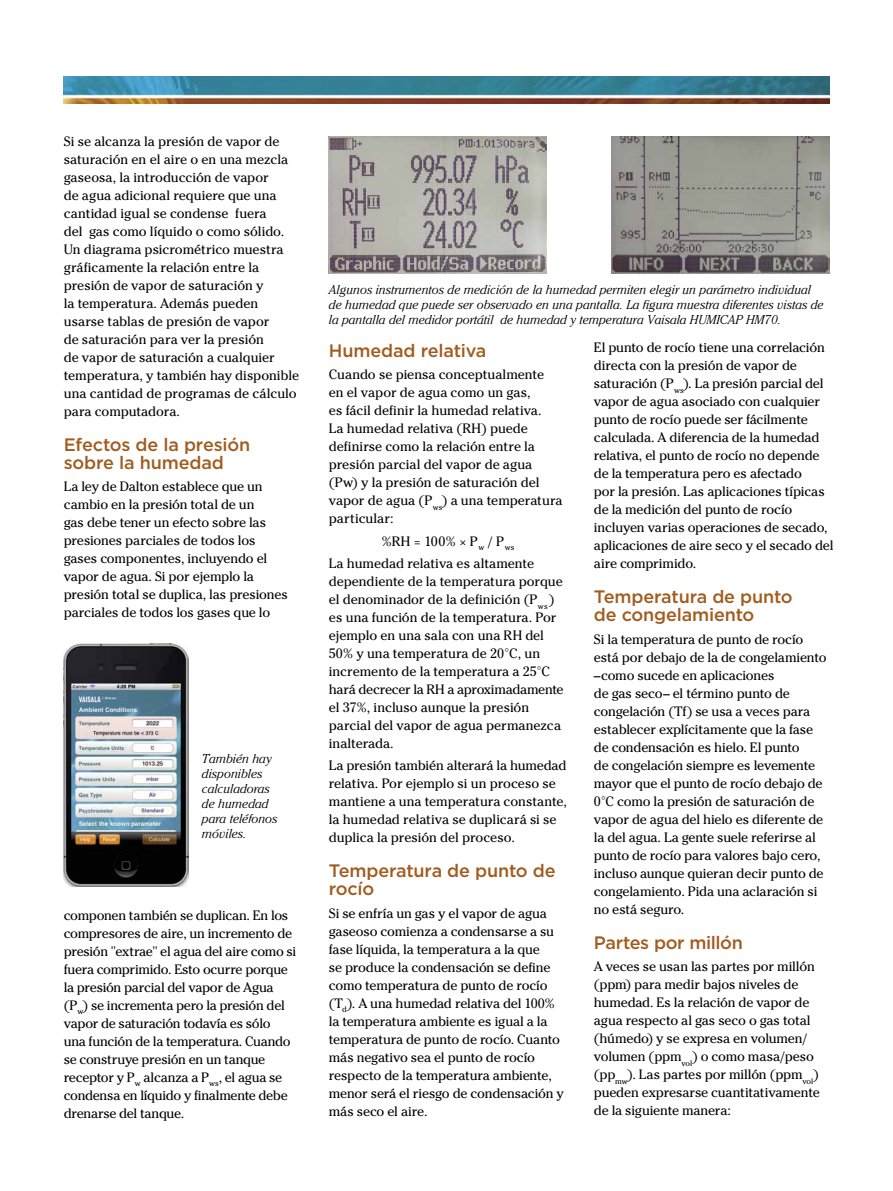
<style>
.page{position:relative;width:893px;height:1191px;background:#fff}
.page>*{position:absolute;margin:0;border:0;box-sizing:border-box;transform-origin:0 0}
.t1{font:500 18px/18px "Gotham";letter-spacing:-.01em;color:#a15c1f}
.t2{font:13.5px/18px "Cheltenham Std";letter-spacing:-.015em;color:#000}
.t3{font:italic 300 12.75px/15px "Cheltenham Std";color:#000}
</style>
<div class="page">
<img style="left:64px;top:77px;width:765px;height:27px">
<img style="left:64px;top:643px;width:125px;height:243px">
<img style="left:612px;top:136px;width:217px;height:138px">
<img style="left:329px;top:136px;width:217px;height:138px">
<p class="t2" style="left:64px;top:132px;width:237px">Si se alcanza la presión de vapor de saturación en el aire o en una mezcla gaseosa, la introducción de vapor<br>de agua adicional requiere que una cantidad igual se condense fuera<br>del gas como líquido o como sólido.<br>Un diagrama psicrométrico muestra gráficamente la relación entre la presión de vapor de saturación y<br>la temperatura. Además pueden usarse tablas de presión de vapor<br>de saturación para ver la presión<br>de vapor de saturación a cualquier temperatura, y también hay disponible una cantidad de programas de cálculo para computadora.</p>
<h1 class="t1" style="left:64px;top:435px;width:188px">Efectos de la presión sobre la humedad</h1>
<p class="t2" style="left:64px;top:477px;width:226px">La ley de Dalton establece que un cambio en la presión total de un<br>gas debe tener un efecto sobre las presiones parciales de todos los gases componentes, incluyendo el vapor de agua. Si por ejemplo la presión total se duplica, las presiones parciales de todos los gases que lo</p>
<p class="t3" style="left:202px;top:751px;width:77px">También hay disponibles calculadoras de humedad para teléfonos móviles.</p>
<p class="t2" style="left:64px;top:906px;width:234px">componen también se duplican. En los compresores de aire, un incremento de presión "extrae" el agua del aire como si fuera comprimido. Esto ocurre porque la presión parcial del vapor de Agua (P<sub>w</sub>) se incrementa pero la presión del vapor de saturación todavía es sólo<br>una función de la temperatura. Cuando se construye presión en un tanque receptor y P<sub>w</sub> alcanza a P<sub>ws</sub>, el agua se condensa en líquido y finalmente debe drenarse del tanque.</p>
<p class="t3" style="left:329px;top:282px;width:496px">Algunos instrumentos de medición de la humedad permiten elegir un parámetro individual de humedad que puede ser observado en una pantalla. La figura muestra diferentes vistas de la pantalla del medidor portátil de humedad y temperatura Vaisala HUMICAP HM70.</p>
<h1 class="t1" style="left:329px;top:341px;width:159px">Humedad relativa</h1>
<p class="t2" style="left:329px;top:366px;width:235px">Cuando se piensa conceptualmente<br>en el vapor de agua como un gas,<br>es fácil definir la humedad relativa.<br>La humedad relativa (RH) puede definirse como la relación entre la presión parcial del vapor de agua (Pw) y la presión de saturación del vapor de agua (P<sub>ws</sub>) a una temperatura particular:</p>
<p class="t2" style="left:329px;top:530px;width:207px;line-height:22.2px;text-indent:52px">%RH = 100% × P<sub>w</sub> / P<sub>ws<br></sub>La humedad relativa es altamente</p>
<p class="t2" style="left:329px;top:572px;width:236px">dependiente de la temperatura porque el denominador de la definición (P<sub>ws</sub> ) es una función de la temperatura. Por ejemplo en una sala con una RH del 50% y una temperatura de 20°C, un incremento de la temperatura a 25°C hará decrecer la RH a aproximadamente el 37%, incluso aunque la presión parcial del vapor de agua permanezca inalterada.</p>
<p class="t2" style="left:329px;top:756px;width:240px">La presión también alterará la humedad relativa. Por ejemplo si un proceso se mantiene a una temperatura constante, la humedad relativa se duplicará si se duplica la presión del proceso.</p>
<h1 class="t1" style="left:329px;top:861px;width:228px">Temperatura de punto de rocío</h1>
<p class="t2" style="left:329px;top:904px;width:236px">Si se enfría un gas y el vapor de agua gaseoso comienza a condensarse a su fase líquida, la temperatura a la que<br>se produce la condensación se define como temperatura de punto de rocío (T<sub>d</sub>). A una humedad relativa del 100% la temperatura ambiente es igual a la temperatura de punto de rocío. Cuanto más negativo sea el punto de rocío respecto de la temperatura ambiente, menor será el riesgo de condensación y más seco el aire.</p>
<p class="t2" style="left:594px;top:339px;width:241px">El punto de rocío tiene una correlación directa con la presión de vapor de saturación (P<sub>ws</sub>). La presión parcial del vapor de agua asociado con cualquier punto de rocío puede ser fácilmente calculada. A diferencia de la humedad relativa, el punto de rocío no depende de la temperatura pero es afectado<br>por la presión. Las aplicaciones típicas de la medición del punto de rocío incluyen varias operaciones de secado, aplicaciones de aire seco y el secado del aire comprimido.</p>
<h1 class="t1" style="left:594px;top:588px;width:200px">Temperatura de punto de congelamiento</h1>
<p class="t2" style="left:594px;top:630px;width:234px">Si la temperatura de punto de rocío está por debajo de la de congelamiento –como sucede en aplicaciones<br>de gas seco– el término punto de congelación (Tf) se usa a veces para establecer explícitamente que la fase de condensación es hielo. El punto<br>de congelación siempre es levemente mayor que el punto de rocío debajo de 0°C como la presión de saturación de vapor de agua del hielo es diferente de la del agua. La gente suele referirse al punto de rocío para valores bajo cero, incluso aunque quieran decir punto de congelamiento. Pida una aclaración si no está seguro.</p>
<h1 class="t1" style="left:594px;top:933px;width:150px">Partes por millón</h1>
<p class="t2" style="left:594px;top:957px;width:227px">A veces se usan las partes por millón (ppm) para medir bajos niveles de humedad. Es la relación de vapor de agua respecto al gas seco o gas total (húmedo) y se expresa en volumen/ volumen (ppm<sub>vol</sub>) o como masa/peso (pp<sub>mw</sub>). Las partes por millón (ppm<sub>vol</sub>) pueden expresarse cuantitativamente de la siguiente manera:</p>
</div>
